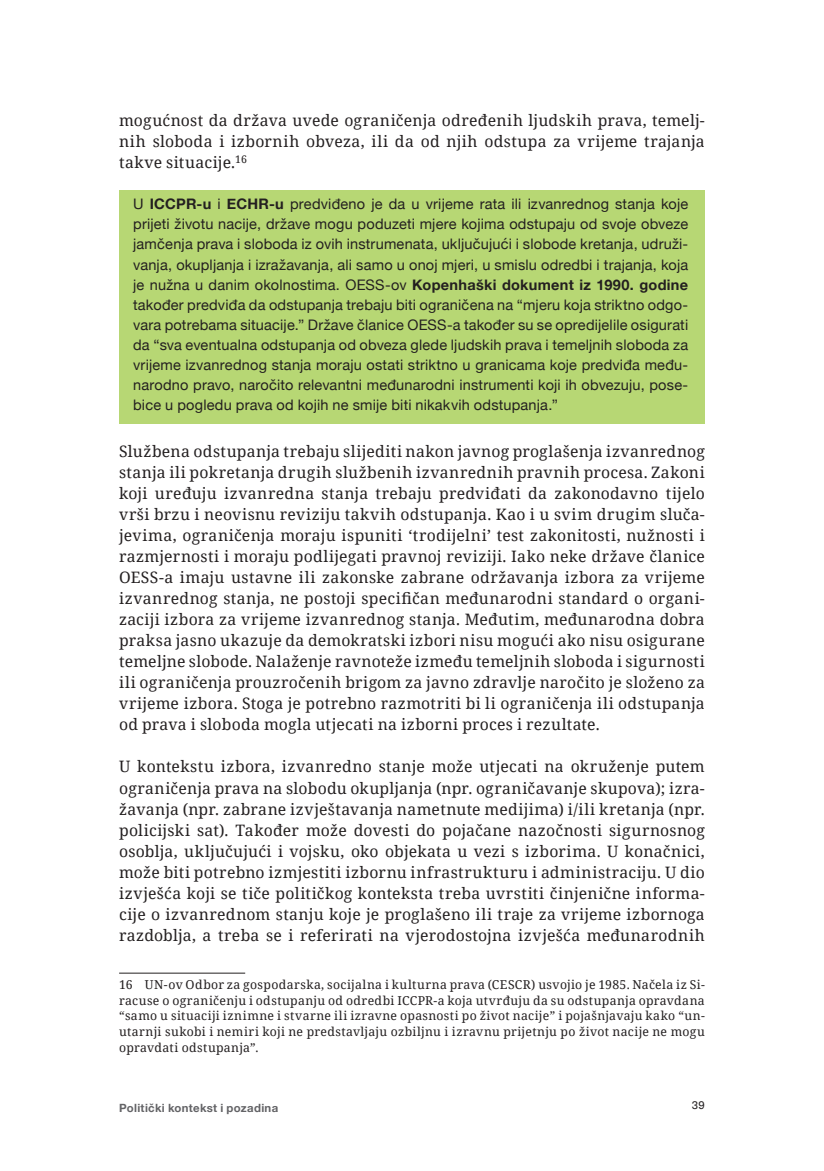
<style>
.page{position:relative;width:824px;height:1171px;background:#fff}
.page>*{position:absolute;margin:0;border:0;box-sizing:border-box;transform-origin:0 0}
.copy2{font:15.75px/21px "Noto Serif";letter-spacing:.015em;color:#231f20;text-align:justify}
.shaded-recs-starred{font:14.53px/20.1px "Helvetica Neue";letter-spacing:.015em;color:#231f20;text-align:justify}
.footnotes{font:12.25px/15.8px "Noto Serif";letter-spacing:.02em;color:#231f20;text-align:justify}
.t1{font:700 11.38px "Helvetica Neue";letter-spacing:.025em;color:#636366}
.t2{font:11.38px "Neue Haas Unica";color:#231f20}
.s1{font-weight:700}
</style>
<div class="page">
<div style="left:119px;top:190px;width:585px;height:234px;background:#b7d774"></div>
<hr style="left:119px;top:972px;width:126px;height:1px;background:#231f20">
<p class="copy2" style="left:119px;top:109px;width:587px">mogućnost da država uvede ograničenja određenih ljudskih prava, temelj&shy;nih sloboda i izbornih obveza, ili da od njih odstupa za vrijeme trajanja takve situacije.<sup>16</sup></p>
<p class="shaded-recs-starred" style="left:133px;top:195px;width:556px">U <span class="s1">ICCPR-u</span> i <span class="s1">ECHR-u</span> predviđeno je da u vrijeme rata ili izvanrednog stanja koje prijeti životu nacije, države mogu poduzeti mjere kojima odstupaju od svoje obveze jamčenja prava i sloboda iz ovih instrumenata, uključujući i slobode kretanja, udruži&shy;vanja, okupljanja i izražavanja, ali samo u onoj mjeri, u smislu odredbi i trajanja, koja je nužna u danim okolnostima. OESS-ov <span class="s1">Kopenhaški dokument iz 1990. godine </span>također predviđa da odstupanja trebaju biti ograničena na “mjeru koja striktno odgo&shy;vara potrebama situacije.” Države članice OESS-a također su se opredijelile osigurati da “sva eventualna odstupanja od obveza glede ljudskih prava i temeljnih sloboda za vrijeme izvanrednog stanja moraju ostati striktno u granicama koje predviđa među&shy;narodno pravo, naročito relevantni međunarodni instrumenti koji ih obvezuju, pose&shy;bice u pogledu prava od kojih ne smije biti nikakvih odstupanja.”</p>
<p class="copy2" style="left:119px;top:441px;width:587px">Službena odstupanja trebaju slijediti nakon javnog proglašenja izvanrednog stanja ili pokretanja drugih službenih izvanrednih pravnih procesa. Zakoni koji uređuju izvanredna stanja trebaju predviđati da zakonodavno tijelo vrši brzu i neovisnu reviziju takvih odstupanja. Kao i u svim drugim sluča&shy;jevima, ograničenja moraju ispuniti ‘trodijelni’ test zakonitosti, nužnosti i razmjernosti i moraju podlijegati pravnoj reviziji. Iako neke države članice OESS-a imaju ustavne ili zakonske zabrane održavanja izbora za vrijeme izvanrednog stanja, ne postoji specifičan međunarodni standard o organi&shy;zaciji izbora za vrijeme izvanrednog stanja. Međutim, međunarodna dobra praksa jasno ukazuje da demokratski izbori nisu mogući ako nisu osigurane temeljne slobode. Nalaženje ravnoteže između temeljnih sloboda i sigurnosti ili ograničenja prouzročenih brigom za javno zdravlje naročito je složeno za vrijeme izbora. Stoga je potrebno razmotriti bi li ograničenja ili odstupanja od prava i sloboda mogla utjecati na izborni proces i rezultate.</p>
<p class="copy2" style="left:119px;top:756px;width:587px">U kontekstu izbora, izvanredno stanje može utjecati na okruženje putem ograničenja prava na slobodu okupljanja (npr. ograničavanje skupova); izra&shy;žavanja (npr. zabrane izvještavanja nametnute medijima) i/ili kretanja (npr. policijski sat). Također može dovesti do pojačane nazočnosti sigurnosnog osoblja, uključujući i vojsku, oko objekata u vezi s izborima. U konačnici, može biti potrebno izmjestiti izbornu infrastrukturu i administraciju. U dio izvješća koji se tiče političkog konteksta treba uvrstiti činjenične informa&shy;cije o izvanrednom stanju koje je proglašeno ili traje za vrijeme izbornoga razdoblja, a treba se i referirati na vjerodostojna izvješća međunarodnih</p>
<p class="footnotes" style="left:119px;top:976px;width:587px">16 UN-ov Odbor za gospodarska, socijalna i kulturna prava (CESCR) usvojio je 1985. Načela iz Si&shy;racuse o ograničenju i odstupanju od odredbi ICCPR-a koja utvrđuju da su odstupanja opravdana “samo u situaciji iznimne i stvarne ili izravne opasnosti po život nacije” i pojašnjavaju kako “un&shy;utarnji sukobi i nemiri koji ne predstavljaju ozbiljnu i izravnu prijetnju po život nacije ne mogu opravdati odstupanja”.</p>
<p class="t1" style="left:119px;top:1098px;width:161px">Politički kontekst i pozadina</p>
<p class="t2" style="left:691px;top:1096px;width:15px">39</p>
</div>
